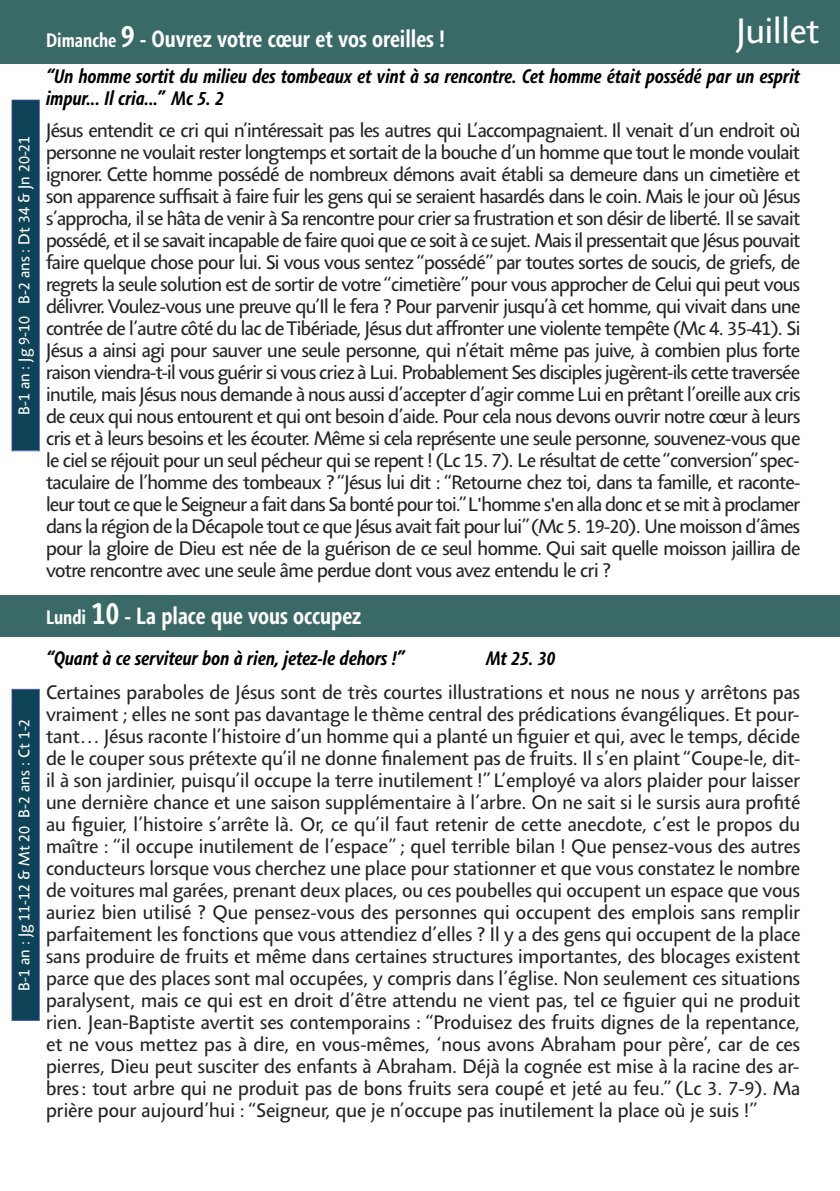
<style>
.page{position:relative;width:840px;height:1191px;background:#fff}
.page>*{position:absolute;margin:0;border:0;box-sizing:border-box;transform-origin:0 0}
.t1{font:36px "Agilita LT Std";color:#fff}
.t2{font:700 condensed 24px "Agilita LT Std";color:#fff}
.t3{font:20px/22px "Agilita LT Std";letter-spacing:-.03em;color:#262526;text-align:justify}
.t4{font:italic 700 condensed 20px/22px "Agilita LT Std";color:#000}
.t5{font:16px "Agilita LT Std";color:#fff}
.s1{font-size:20px}
.s2{font-size:32px}
</style>
<div class="page">
<div style="left:0;top:0;width:839px;height:64px;background:#3a6a67"></div>
<div style="left:0;top:595px;width:839px;height:42px;background:#3a6a67"></div>
<div style="left:13px;top:101px;width:26px;height:349px;background:#0e4257"></div>
<div style="left:12px;top:100px;width:28px;height:351px;border:1px solid #33489a"></div>
<div style="left:13px;top:690px;width:26px;height:329px;background:#0e4257"></div>
<div style="left:12px;top:689px;width:28px;height:331px;border:1px solid #33489a"></div>
<p class="t5" style="left:15px;top:415px;width:281px;rotate:-90deg">B-1 an : Jg 9-10 B-2 ans : Dt 34 &amp; Jn 20-21</p>
<p class="t5" style="left:15px;top:991px;width:274px;rotate:-90deg">B-1 an : Jg 11-12 &amp; Mt 20 B-2 ans : Ct 1-2</p>
<p class="t2" style="left:46px;top:29px;width:400px"><span class="s1">Dimanche</span> <span class="s2">9</span> - Ouvrez votre cœur et vos oreilles !</p>
<h1 class="t1" style="left:736px;top:11px;width:84px">Juillet</h1>
<p class="t4" style="left:46px;top:65px;width:755px">“Un homme sortit du milieu des tombeaux et vint à sa rencontre. Cet homme était possédé par un esprit impur... Il cria...” Mc 5. 2</p>
<p class="t3" style="left:46px;top:119px;width:755px">Jésus entendit ce cri qui n’intéressait pas les autres qui L’accompagnaient. Il venait d’un endroit où personne ne voulait rester longtemps et sortait de la bouche d’un homme que tout le monde voulait ignorer. Cette homme possédé de nombreux démons avait établi sa demeure dans un cimetière et son apparence suffisait à faire fuir les gens qui se seraient hasardés dans le coin. Mais le jour où Jésus s’approcha, il se hâta de venir à Sa rencontre pour crier sa frustration et son désir de liberté. Il se savait possédé, et il se savait incapable de faire quoi que ce soit à ce sujet. Mais il pressentait que Jésus pouvait faire quelque chose pour lui. Si vous vous sentez “possédé” par toutes sortes de soucis, de griefs, de regrets la seule solution est de sortir de votre “cimetière” pour vous approcher de Celui qui peut vous délivrer. Voulez-vous une preuve qu’Il le fera ? Pour parvenir jusqu’à cet homme, qui vivait dans une contrée de l’autre côté du lac de Tibériade, Jésus dut affronter une violente tempête (Mc 4. 35-41). Si Jésus a ainsi agi pour sauver une seule personne, qui n’était même pas juive, à combien plus forte raison viendra-t-il vous guérir si vous criez à Lui. Probablement Ses disciples jugèrent-ils cette traversée inutile, mais Jésus nous demande à nous aussi d’accepter d’agir comme Lui en prêtant l’oreille aux cris de ceux qui nous entourent et qui ont besoin d’aide. Pour cela nous devons ouvrir notre cœur à leurs cris et à leurs besoins et les écouter. Même si cela représente une seule personne, souvenez-vous que le ciel se réjouit pour un seul pécheur qui se repent ! (Lc 15. 7). Le résultat de cette “conversion” spec&shy;taculaire de l’homme des tombeaux ? “Jésus lui dit : “Retourne chez toi, dans ta famille, et raconte&shy;leur tout ce que le Seigneur a fait dans Sa bonté pour toi.” L'homme s'en alla donc et se mit à proclamer dans la région de la Décapole tout ce que Jésus avait fait pour lui” (Mc 5. 19-20). Une moisson d’âmes pour la gloire de Dieu est née de la guérison de ce seul homme. Qui sait quelle moisson jaillira de votre rencontre avec une seule âme perdue dont vous avez entendu le cri ?</p>
<p class="t2" style="left:46px;top:605px;width:317px"><span class="s1">Lundi</span> <span class="s2">10</span> - La place que vous occupez</p>
<p class="t4" style="left:46px;top:647px;width:360px">“Quant à ce serviteur bon à rien, jetez-le dehors !”</p>
<p class="t4" style="left:486px;top:647px;width:71px">Mt 25. 30</p>
<p class="t3" style="left:46px;top:681px;width:755px">Certaines paraboles de Jésus sont de très courtes illustrations et nous ne nous y arrêtons pas vraiment ; elles ne sont pas davantage le thème central des prédications évangéliques. Et pour&shy;tant… Jésus raconte l’histoire d’un homme qui a planté un figuier et qui, avec le temps, décide de le couper sous prétexte qu’il ne donne finalement pas de fruits. Il s’en plaint “Coupe-le, dit&shy;il à son jardinier, puisqu’il occupe la terre inutilement !” L’employé va alors plaider pour laisser une dernière chance et une saison supplémentaire à l’arbre. On ne sait si le sursis aura profité au figuier, l’histoire s’arrête là. Or, ce qu’il faut retenir de cette anecdote, c’est le propos du maître : “il occupe inutilement de l’espace” ; quel terrible bilan ! Que pensez-vous des autres conducteurs lorsque vous cherchez une place pour stationner et que vous constatez le nombre de voitures mal garées, prenant deux places, ou ces poubelles qui occupent un espace que vous auriez bien utilisé ? Que pensez-vous des personnes qui occupent des emplois sans remplir parfaitement les fonctions que vous attendiez d’elles ? Il y a des gens qui occupent de la place sans produire de fruits et même dans certaines structures importantes, des blocages existent parce que des places sont mal occupées, y compris dans l’église. Non seulement ces situations paralysent, mais ce qui est en droit d’être attendu ne vient pas, tel ce figuier qui ne produit rien. Jean-Baptiste avertit ses contemporains : “Produisez des fruits dignes de la repentance, et ne vous mettez pas à dire, en vous-mêmes, ‘nous avons Abraham pour père’, car de ces pierres, Dieu peut susciter des enfants à Abraham. Déjà la cognée est mise à la racine des ar&shy;bres : tout arbre qui ne produit pas de bons fruits sera coupé et jeté au feu.” (Lc 3. 7-9). Ma prière pour aujourd’hui : “Seigneur, que je n’occupe pas inutilement la place où je suis !”</p>
</div>
